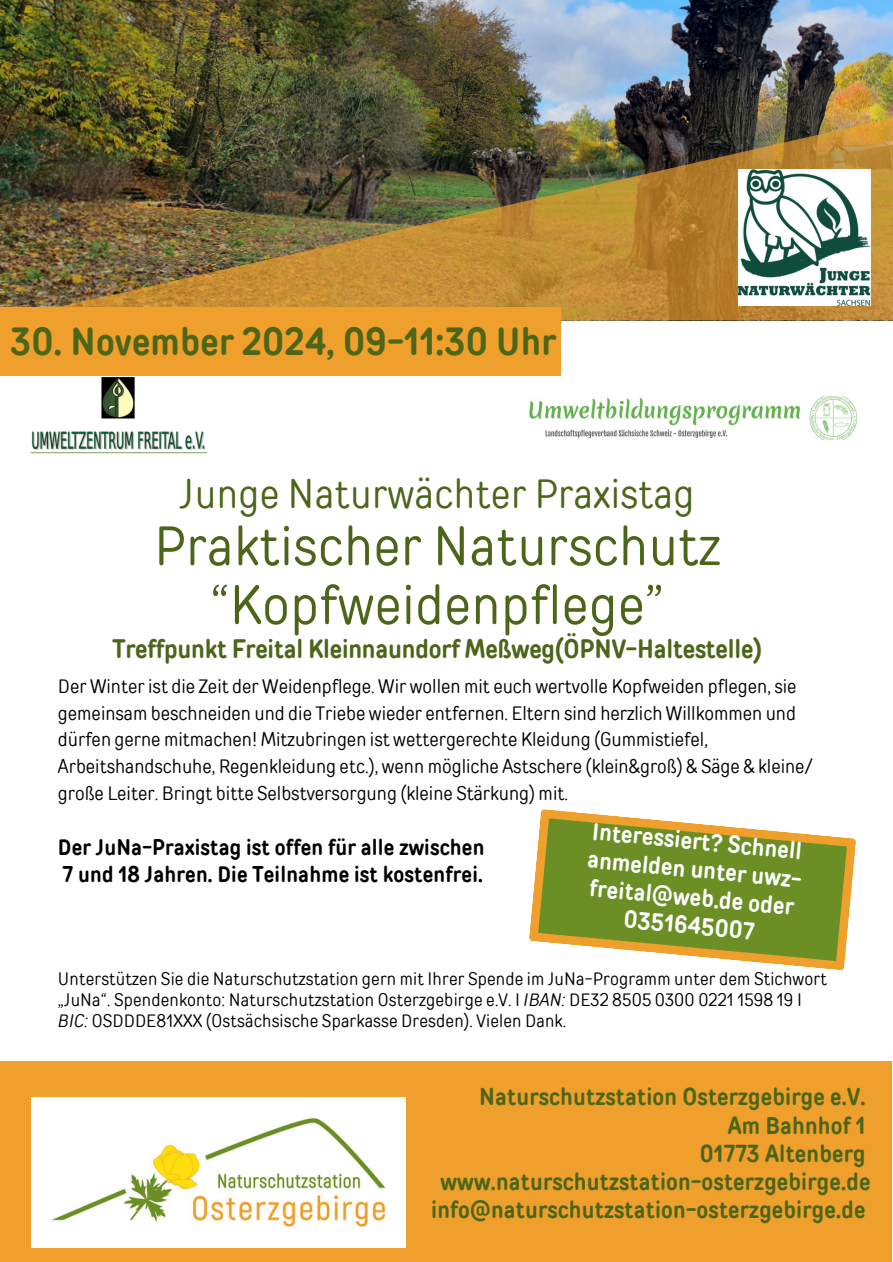
<style>
.page{position:relative;width:893px;height:1262px;background:#fff}
.page>*{position:absolute;margin:0;border:0;box-sizing:border-box;transform-origin:0 0}
.t1{font:55.2px/58.8px "TT Rounds Condensed";letter-spacing:.01em;color:#4c6519;text-align:center}
.t2{font:40.65px "TT Rounds Condensed";letter-spacing:.01em;color:#4c6519}
.t3{font:700 38.25px "TT Rounds Condensed";letter-spacing:.01em;color:#4c6519}
.t4{font:700 26.1px "TT Rounds Condensed";letter-spacing:-.005em;color:#4c6519}
.t5{font:700 24px/28.2px "TT Rounds Condensed";letter-spacing:.01em;color:#4c6519;text-align:right}
.t6{font:700 24px/28.2px "TT Rounds Condensed";color:#fff;text-align:center}
.t7{font:700 22.2px/26.7px "TT Rounds Condensed";letter-spacing:.01em;color:#000}
.t8{font:19.35px/26.7px "TT Rounds Condensed";color:#000}
.t9{font:17.85px/21.1px "TT Rounds Condensed";letter-spacing:.01em;color:#000}
.s1{font-style:italic}
</style>
<div class="page">
<div style="left:0;top:1060px;width:891px;height:201px;background:#efa02c"></div>
<img style="left:0;top:0;width:892px;height:321px">
<img style="left:0;top:118px;width:892px;height:202px">
<img style="left:32px;top:1097px;width:373px;height:149px">
<img style="left:22px;top:375px;width:193px;height:79px">
<div style="left:0;top:307px;width:560px;height:68px;background:#efa02c"></div>
<img style="left:738px;top:169px;width:132px;height:136px">
<svg style="left:529px;top:809px;width:326px;height:161px;fill:#6b8f24"></svg>
<img style="left:529px;top:396px;width:327px;height:43px">
<h2 class="t3" style="left:11px;top:318px;width:546px">30. November 2024, 09-11:30 Uhr</h2>
<p class="t2" style="left:180px;top:469px;width:516px">Junge Naturwächter Praxistag</p>
<p class="t1" style="left:154px;top:516px;width:567px">Praktischer Naturschutz “Kopfweidenpflege”</p>
<p class="t4" style="left:112px;top:632px;width:651px">Treffpunkt Freital Kleinnaundorf Meßweg(ÖPNV-Haltestelle)</p>
<p class="t8" style="left:58px;top:672px;width:756px">Der Winter ist die Zeit der Weidenpflege. Wir wollen mit euch wertvolle Kopfweiden pflegen, sie gemeinsam beschneiden und die Triebe wieder entfernen. Eltern sind herzlich Willkommen und dürfen gerne mitmachen! Mitzubringen ist wettergerechte Kleidung (Gummistiefel, Arbeitshandschuhe, Regenkleidung etc.), wenn mögliche Astschere (klein&amp;groß) &amp; Säge &amp; kleine/ große Leiter. Bringt bitte Selbstversorgung (kleine Stärkung) mit.</p>
<h3 class="t7" style="left:58px;top:834px;width:427px">Der JuNa-Praxistag ist offen für alle zwischen<br>7 und 18 Jahren. Die Teilnahme ist kostenfrei.</h3>
<p class="t6" style="left:591px;top:817px;width:227px;rotate:5deg">Interessiert? Schnell anmelden unter uwz&shy;freital@web.de oder<br>0351645007</p>
<p class="t9" style="left:58px;top:967px;width:770px">Unterstützen Sie die Naturschutzstation gern mit Ihrer Spende im JuNa-Programm unter dem Stichwort „JuNa“. Spendenkonto: Naturschutzstation Osterzgebirge e.V. I <span class="s1">IBAN:</span> DE32 8505 0300 0221 1598 19 I</p>
<h4 class="t9" style="left:58px;top:1009px;width:509px"><span class="s1">BIC:</span> OSDDDE81XXX (Ostsächsische Sparkasse Dresden). Vielen Dank.</h4>
<h2 class="t5" style="left:431px;top:1082px;width:440px">Naturschutzstation Osterzgebirge e.V.<br>Am Bahnhof 1<br>01773 Altenberg www.naturschutzstation-osterzgebirge.de info@naturschutzstation-osterzgebirge.de</h2>
</div>
